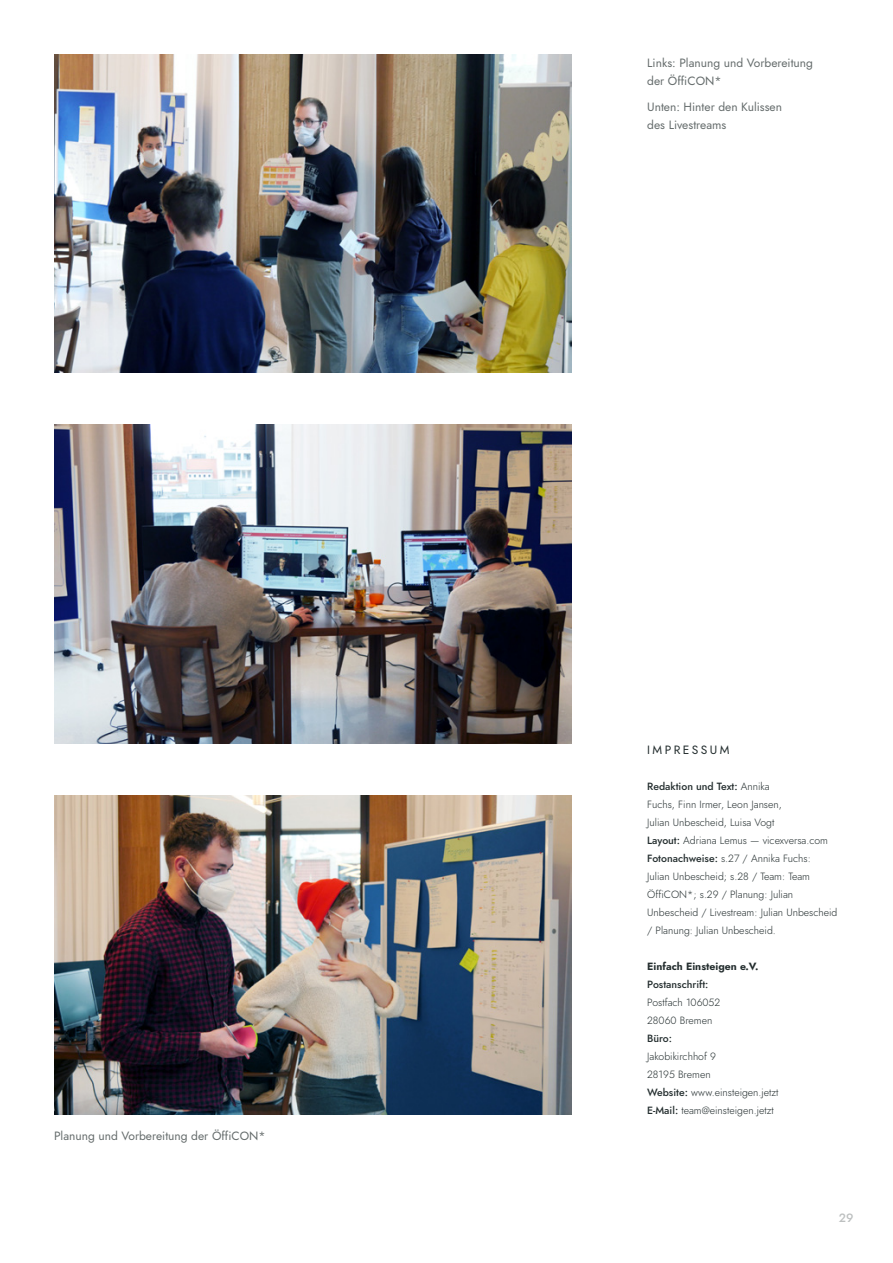
<style>
.page{position:relative;width:893px;height:1263px;background:#fff}
.page>*{position:absolute;margin:0;border:0;box-sizing:border-box;transform-origin:0 0}
.t1{font:12px/18px "Jost";color:#656c6c}
.t2{font:12px "Jost";letter-spacing:.2em;color:#232d2e}
.t3{font:500 12px "Jost";color:#bdc0c0}
.t4{font:300 10.5px/18px "Jost";color:#232d2e}
.t5{font:700 10.5px "Jost";color:#232d2e}
.t6{font:500 10.5px "Jost";color:#232d2e}
.s1{font-weight:500}
</style>
<div class="page">
<img style="left:54px;top:54px;width:517px;height:319px">
<img style="left:54px;top:425px;width:517px;height:318px">
<img style="left:54px;top:795px;width:517px;height:319px">
<p class="t1" style="left:54px;top:1127px;width:213px">Planung und vorbereitung der ÖffiCon*</p>
<p class="t1" style="left:647px;top:54px;width:167px">links: Planung und vorbereitung der ÖffiCon*</p>
<p class="t1" style="left:647px;top:98px;width:136px">Unten: hinter den kulissen des livestreams</p>
<p class="t2" style="left:647px;top:743px;width:84px">IMPressUM</p>
<p class="t4" style="left:647px;top:778px;width:192px"><span class="s1">Redaktion und Text:</span> Annika<br>Fuchs, Finn Irmer, Leon Jansen,<br>Julian Unbescheid, Luisa Vogt<br><span class="s1">Layout:</span> Adriana Lemus — vicexversa.com <span class="s1">Fotonachweise:</span> s.27 / Annika Fuchs:<br>Julian Unbescheid; s.28 / Team: Team ÖffiCON*; s.29 / Planung: Julian Unbescheid / Livestream: Julian Unbescheid / Planung: Julian Unbescheid.</p>
<p class="t5" style="left:647px;top:962px;width:113px">Einfach Einsteigen e.V.</p>
<p class="t6" style="left:647px;top:978px;width:63px">Postanschrift:</p>
<p class="t4" style="left:647px;top:994px;width:75px">Postfach 106052<br>28060 Bremen</p>
<p class="t6" style="left:647px;top:1032px;width:26px">Büro:</p>
<p class="t4" style="left:647px;top:1048px;width:133px">Jakobikirchhof 9<br>28195 Bremen<br><span class="s1">Website:</span> www.einsteigen.jetzt<br><span class="s1">E-Mail:</span> team@einsteigen.jetzt</p>
<p class="t3" style="left:839px;top:1211px;width:16px">29</p>
</div>
